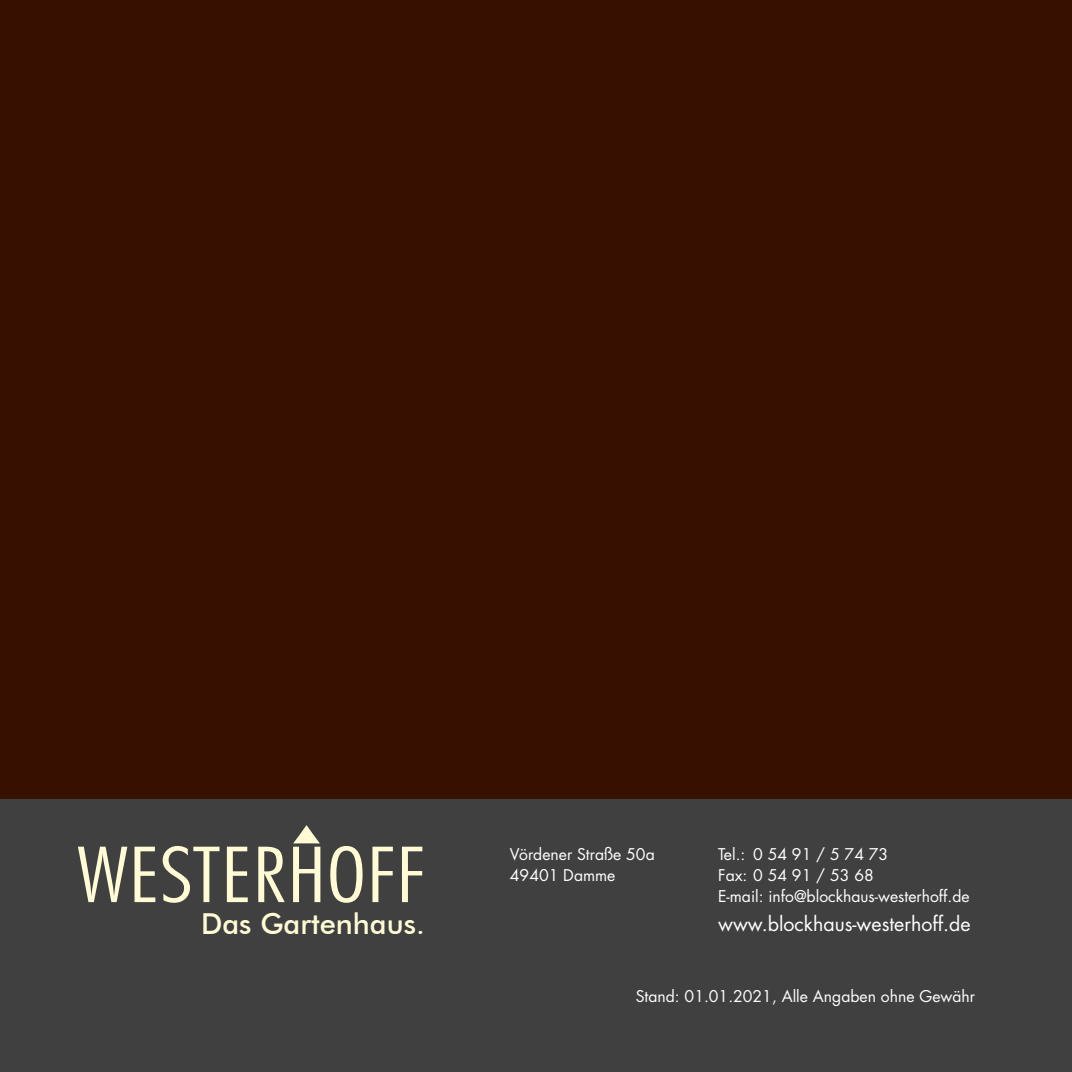
<style>
.page{position:relative;width:1072px;height:1072px;background:#fff}
.page>*{position:absolute;margin:0;border:0;box-sizing:border-box;transform-origin:0 0}
.t1{font:500 28.88px "Futura BT";color:#fffcd5}
.t2{font:19.6px "Futura Std";color:#fff}
.t3{font:15.75px/21px "Futura Std";color:#fff}
</style>
<div class="page">
<div style="left:0;top:0;width:1071px;height:801px;background:#381000"></div>
<div style="left:0;top:799px;width:1071px;height:272px;background:#404041"></div>
<svg style="left:78px;top:846px;width:49px;height:56px"></svg>
<svg style="left:134px;top:846px;width:21px;height:56px"></svg>
<svg style="left:163px;top:846px;width:56px;height:56px"></svg>
<svg style="left:227px;top:846px;width:21px;height:56px"></svg>
<svg style="left:258px;top:846px;width:27px;height:56px"></svg>
<svg style="left:330px;top:846px;width:32px;height:56px"></svg>
<svg style="left:372px;top:846px;width:21px;height:56px"></svg>
<svg style="left:402px;top:846px;width:20px;height:56px"></svg>
<svg style="left:293px;top:825px;width:27px;height:77px"></svg>
<p class="t3" style="left:510px;top:844px;width:146px">Vördener Straße 50a<br>49401 Damme</p>
<p class="t3" style="left:718px;top:844px;width:253px">Tel.: 0 54 91 / 5 74 73<br>Fax: 0 54 91 / 53 68<br>E-mail: info@blockhaus-westerhoff.de</p>
<h1 class="t1" style="left:201px;top:906px;width:225px">Das Gartenhaus.</h1>
<p class="t2" style="left:718px;top:914px;width:254px">www.blockhaus-westerhoff.de</p>
<p class="t3" style="left:636px;top:986px;width:341px">Stand: 01.01.2021, Alle Angaben ohne Gewähr</p>
</div>
